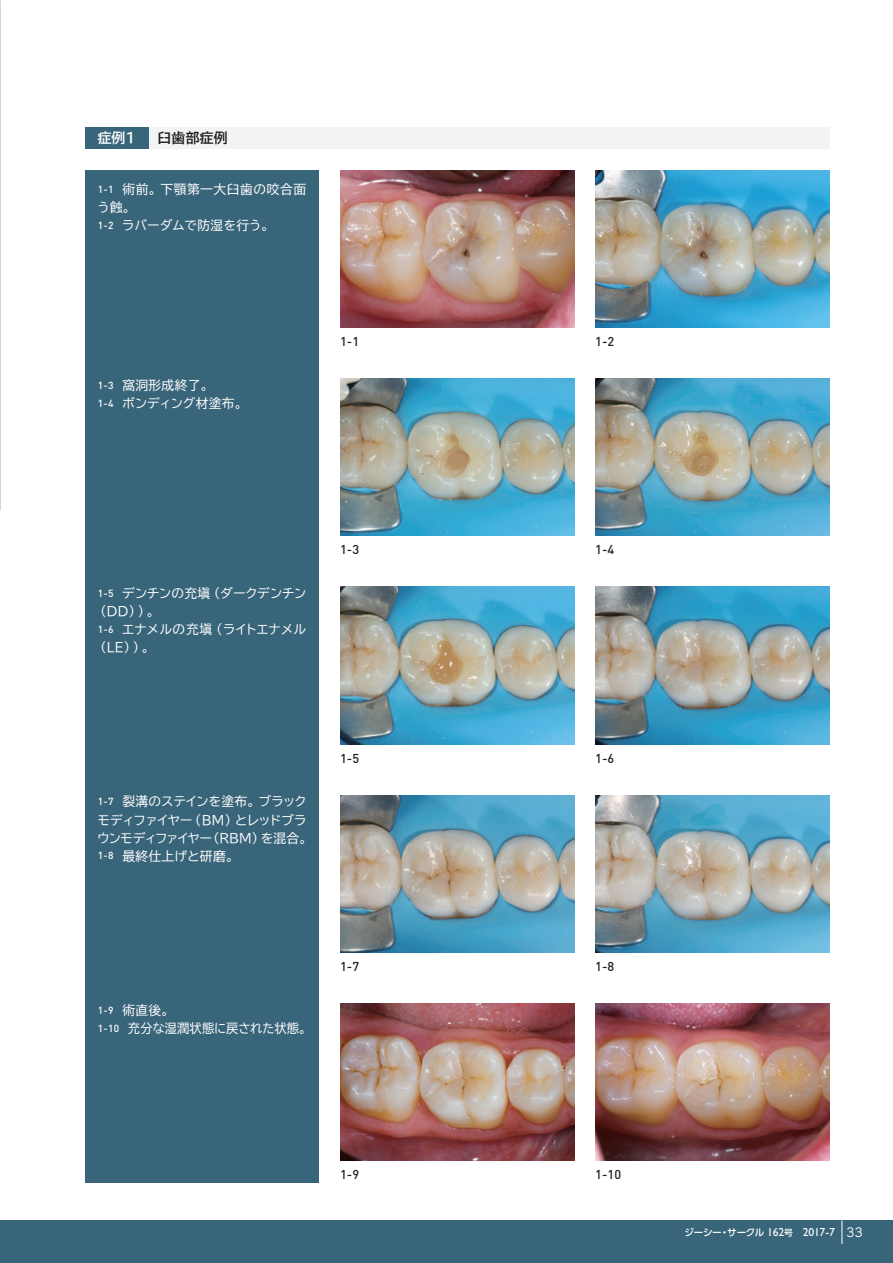
<style>
.page{position:relative;width:893px;height:1263px;background:#fff}
.page>*{position:absolute;margin:0;border:0;box-sizing:border-box;transform-origin:0 0}
.t1{font:700 13.8px "TBUD Go Std";letter-spacing:.025em;color:#231f20}
.t2{font:700 13.8px "TBUD Go Std";color:#fff}
.t3{font:12.75px/18px "TBUD Go Std";letter-spacing:-.025em;color:#fff}
.t4{font:12.75px/18px "TBUD Go Std";letter-spacing:-.005em;color:#fff}
.t5{font:12.75px/18px "TBUD Go Std";letter-spacing:.035em;color:#fff}
.t6{font:500 12.75px "DINOT";color:#231f20}
.t7{font:12.75px/18px "TBUD Go Std";letter-spacing:.025em;color:#fff}
.t8{font:12.75px "TBUD Go Std";letter-spacing:-.035em;color:#fff}
.t9{font:500 9.6px "UD Shin Go Pro";letter-spacing:-.045em;color:#fff}
.s1{font-family:"DINOT";font-weight:500;font-size:10.2px}
.s2{font-family:"Gill Sans Std";font-weight:400;font-size:11.7px}
.s3{font-size:8.7px}
.s4{font-family:"Copperplate Gothic Std 29 AB";font-weight:400;font-size:13.35px}
</style>
<div class="page">
<div style="left:0;top:1220px;width:893px;height:43px;background:#39657a"></div>
<div style="left:85px;top:170px;width:234px;height:1012px;background:#39657a"></div>
<div style="left:85px;top:128px;width:64px;height:21px;background:#39657a"></div>
<div style="left:149px;top:128px;width:680px;height:21px;background:#f2f3f4"></div>
<img style="left:340px;top:170px;width:234px;height:157px">
<img style="left:595px;top:587px;width:234px;height:157px">
<img style="left:340px;top:1003px;width:234px;height:158px">
<img style="left:595px;top:378px;width:234px;height:158px">
<img style="left:340px;top:795px;width:234px;height:157px">
<img style="left:595px;top:1003px;width:234px;height:158px">
<img style="left:340px;top:587px;width:234px;height:157px">
<img style="left:595px;top:795px;width:234px;height:157px">
<img style="left:595px;top:170px;width:234px;height:157px">
<img style="left:340px;top:378px;width:234px;height:158px">
<svg style="left:842px;top:1220px;width:1px;height:24px"></svg>
<p class="t2" style="left:98px;top:127px;width:40px">症例1</p>
<p class="t1" style="left:157px;top:127px;width:72px">臼歯部症例</p>
<p class="t5" style="left:97px;top:180px;width:211px"><span class="s1">1-1</span> 術前。下顎第一大臼歯の咬合面う蝕。<br><span class="s1">1-2</span> ラバーダムで防湿を行う。</p>
<p class="t7" style="left:98px;top:376px;width:151px"><span class="s1">1-3</span> 窩洞形成終了。<br><span class="s1">1-4</span> ボンディング材塗布。</p>
<p class="t6" style="left:340px;top:333px;width:21px">1-1</p>
<p class="t8" style="left:98px;top:583px;width:210px"><span class="s1">1-5</span> デンチンの充塡（ダークデンチン</p>
<p class="t4" style="left:94px;top:602px;width:67px">（DD））。</p>
<p class="t4" style="left:98px;top:620px;width:210px"><span class="s1">1-6</span> エナメルの充塡（ライトエナメル</p>
<p class="t4" style="left:94px;top:638px;width:63px">（LE））。</p>
<p class="t6" style="left:340px;top:541px;width:21px">1-3</p>
<p class="t3" style="left:97px;top:792px;width:217px"><span class="s1">1-7</span> 裂溝のステインを塗布。ブラックモディファイヤー（BM）とレッドブラウンモディファイヤー（RBM）を混合。<br><span class="s1">1-8</span> 最終仕上げと研磨。</p>
<p class="t6" style="left:340px;top:749px;width:21px">1-5</p>
<p class="t4" style="left:98px;top:1001px;width:215px"><span class="s1">1-9</span> 術直後。<br><span class="s1">1-10</span> 充分な湿潤状態に戻された状態。</p>
<p class="t6" style="left:340px;top:958px;width:21px">1-7</p>
<p class="t6" style="left:340px;top:1166px;width:21px">1-9</p>
<p class="t6" style="left:595px;top:333px;width:21px">1-2</p>
<p class="t6" style="left:595px;top:541px;width:21px">1-4</p>
<p class="t6" style="left:595px;top:749px;width:21px">1-6</p>
<p class="t6" style="left:595px;top:958px;width:21px">1-8</p>
<p class="t6" style="left:595px;top:1166px;width:27px">1-10</p>
<p class="t9" style="left:684px;top:1225px;width:180px">ジーシー・サークル <span class="s2">162</span><span class="s3">号</span> <span class="s2">2017-7</span> <span class="s4">33</span></p>
</div>
